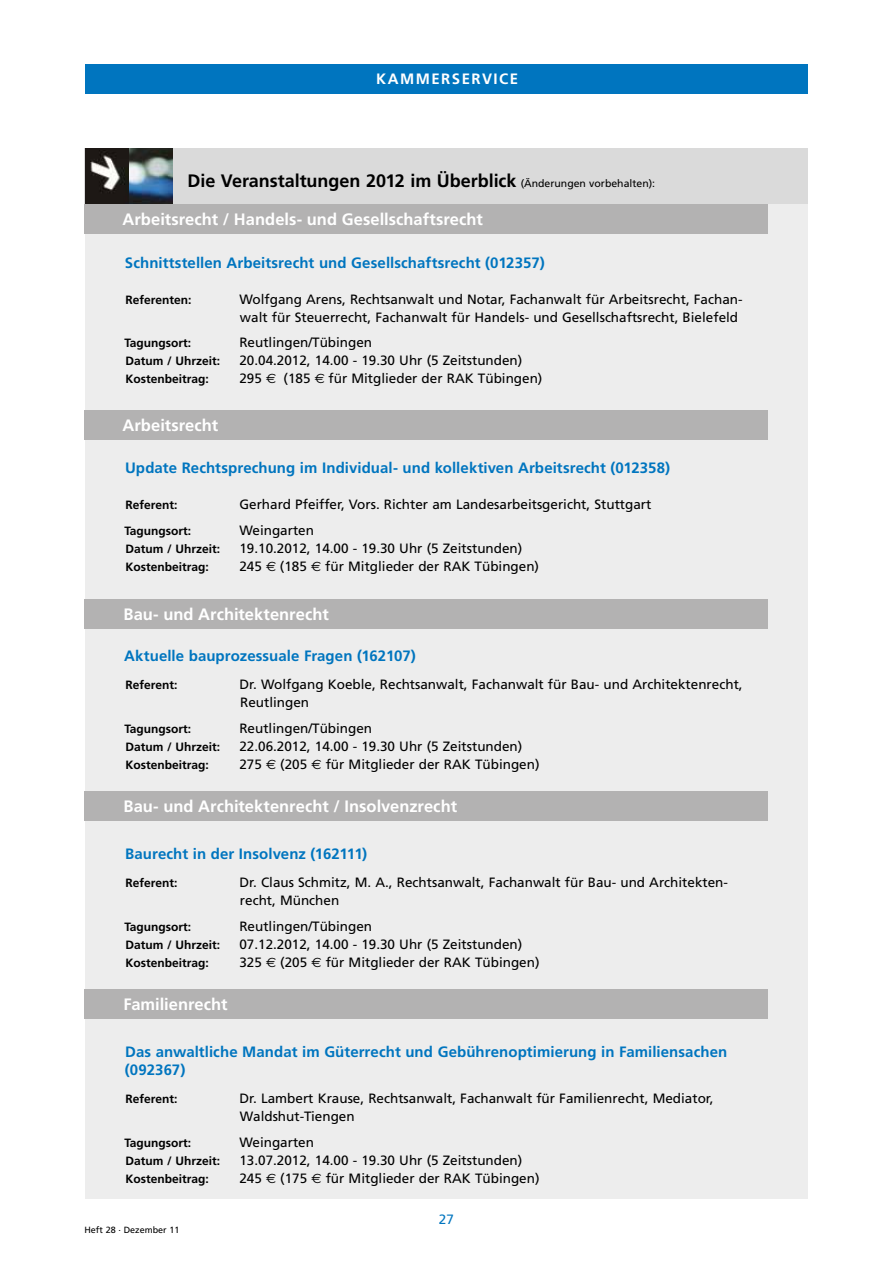
<style>
.page{position:relative;width:893px;height:1263px;background:#fff}
.page>*{position:absolute;margin:0;border:0;box-sizing:border-box;transform-origin:0 0}
.t1{font:700 18px "Frutiger";color:#000}
.t2{font:700 16.5px "Frutiger";letter-spacing:.005em;color:#fff}
.t3{font:700 15px/18px "Frutiger";letter-spacing:.005em;color:#0075bf}
.t4{font:700 15px "Frutiger";letter-spacing:.1em;color:#fff}
.t5{font:13.5px/18px "Frutiger";color:#000}
.t6{font:13.5px "Frutiger";color:#0075bf}
.t7{font:700 12px "Frutiger";color:#000}
.t8{font:9px "Frutiger";color:#000}
.s1{font-weight:400;font-size:10.5px}
.s2{font-family:"Euro Sans"}
</style>
<div class="page">
<div style="left:85px;top:203px;width:723px;height:996px;background:#ededed"></div>
<div style="left:85px;top:149px;width:723px;height:55px;background:#dadada"></div>
<img style="left:85px;top:149px;width:87px;height:55px">
<div style="left:85px;top:410px;width:683px;height:30px;background:#b3b2b2"></div>
<div style="left:85px;top:204px;width:683px;height:30px;background:#b3b2b2"></div>
<div style="left:85px;top:599px;width:683px;height:30px;background:#b3b2b2"></div>
<div style="left:85px;top:791px;width:683px;height:30px;background:#b3b2b2"></div>
<div style="left:85px;top:989px;width:683px;height:29px;background:#b3b2b2"></div>
<div style="left:85px;top:64px;width:723px;height:30px;background:#0075bf"></div>
<p class="t4" style="left:343px;top:70px;width:131px">AUS DER GESET</p>
<p class="t4" style="left:376px;top:70px;width:177px">KAMM ERSERZVGEBUNG</p>
<p class="t4" style="left:493px;top:70px;width:26px">ICE</p>
<h1 class="t1" style="left:187px;top:170px;width:469px">Die Veranstaltungen 2012 im Überblick <span class="s1">(Änderungen vorbehalten):</span></h1>
<p class="t2" style="left:123px;top:209px;width:362px">Arbeitsrecht / Handels- und Gesellschaftsrecht</p>
<p class="t3" style="left:125px;top:253px;width:421px">Schnittstellen Arbeitsrecht und Gesellschaftsrecht (012357)</p>
<p class="t7" style="left:126px;top:292px;width:67px">Referenten:</p>
<p class="t5" style="left:239px;top:290px;width:505px">Wolfgang Arens, Rechtsanwalt und Notar, Fachanwalt für Arbeitsrecht, Fachan&shy;walt für Steuerrecht, Fachanwalt für Handels- und Gesellschaftsrecht, Bielefeld</p>
<p class="t7" style="left:125px;top:336px;width:68px">Tagungsort:</p>
<p class="t5" style="left:239px;top:333px;width:134px">Reutlingen/Tübingen</p>
<p class="t7" style="left:125px;top:354px;width:96px">Datum / Uhrzeit:</p>
<p class="t5" style="left:239px;top:351px;width:284px">20.04.2012, 14.00 - 19.30 Uhr (5 Zeitstunden)</p>
<p class="t7" style="left:125px;top:372px;width:85px">Kostenbeitrag:</p>
<p class="t5" style="left:239px;top:369px;width:304px">295 <span class="s2">€</span> (185 <span class="s2">€</span> für Mitglieder der RAK Tübingen)</p>
<p class="t2" style="left:123px;top:416px;width:97px">Arbeitsrecht</p>
<p class="t3" style="left:125px;top:459px;width:547px">Update Rechtsprechung im Individual- und kollektiven Arbeitsrecht (012358)</p>
<p class="t7" style="left:126px;top:498px;width:53px">Referent:</p>
<p class="t5" style="left:239px;top:495px;width:413px">Gerhard Pfeiffer, Vors. Richter am Landesarbeitsgericht, Stuttgart</p>
<p class="t7" style="left:125px;top:523px;width:68px">Tagungsort:</p>
<p class="t5" style="left:239px;top:521px;width:76px">Weingarten</p>
<p class="t7" style="left:125px;top:541px;width:96px">Datum / Uhrzeit:</p>
<p class="t5" style="left:239px;top:539px;width:284px">19.10.2012, 14.00 - 19.30 Uhr (5 Zeitstunden)</p>
<p class="t7" style="left:125px;top:559px;width:85px">Kostenbeitrag:</p>
<p class="t5" style="left:239px;top:557px;width:301px">245 <span class="s2">€</span> (185 <span class="s2">€</span> für Mitglieder der RAK Tübingen)</p>
<p class="t2" style="left:124px;top:605px;width:207px">Bau- und Architektenrecht</p>
<p class="t3" style="left:124px;top:646px;width:293px">Aktuelle bauprozessuale Fragen (162107)</p>
<p class="t7" style="left:126px;top:678px;width:53px">Referent:</p>
<p class="t5" style="left:239px;top:675px;width:505px">Dr. Wolfgang Koeble, Rechtsanwalt, Fachanwalt für Bau- und Architektenrecht,<br>Reutlingen</p>
<p class="t7" style="left:125px;top:721px;width:68px">Tagungsort:</p>
<p class="t5" style="left:239px;top:719px;width:134px">Reutlingen/Tübingen</p>
<p class="t7" style="left:125px;top:739px;width:96px">Datum / Uhrzeit:</p>
<p class="t5" style="left:239px;top:737px;width:284px">22.06.2012, 14.00 - 19.30 Uhr (5 Zeitstunden)</p>
<p class="t7" style="left:125px;top:757px;width:85px">Kostenbeitrag:</p>
<p class="t5" style="left:239px;top:755px;width:302px">275 <span class="s2">€</span> (205 <span class="s2">€</span> für Mitglieder der RAK Tübingen)</p>
<p class="t2" style="left:124px;top:796px;width:335px">Bau- und Architektenrecht / Insolvenzrecht</p>
<p class="t3" style="left:125px;top:844px;width:243px">Baurecht in der Insolvenz (162111)</p>
<p class="t7" style="left:126px;top:876px;width:53px">Referent:</p>
<p class="t5" style="left:239px;top:873px;width:490px">Dr. Claus Schmitz, M. A., Rechtsanwalt, Fachanwalt für Bau- und Architekten&shy;recht, München</p>
<p class="t7" style="left:125px;top:919px;width:68px">Tagungsort:</p>
<p class="t5" style="left:239px;top:917px;width:134px">Reutlingen/Tübingen</p>
<p class="t7" style="left:125px;top:937px;width:96px">Datum / Uhrzeit:</p>
<p class="t5" style="left:239px;top:935px;width:284px">07.12.2012, 14.00 - 19.30 Uhr (5 Zeitstunden)</p>
<p class="t7" style="left:125px;top:955px;width:85px">Kostenbeitrag:</p>
<p class="t5" style="left:239px;top:953px;width:302px">325 <span class="s2">€</span> (205 <span class="s2">€</span> für Mitglieder der RAK Tübingen)</p>
<p class="t2" style="left:124px;top:994px;width:106px">Familienrecht</p>
<p class="t3" style="left:125px;top:1042px;width:604px">Das anwaltliche Mandat im Güterrecht und Gebührenoptimierung in Familiensachen (092367)</p>
<p class="t7" style="left:126px;top:1092px;width:53px">Referent:</p>
<p class="t5" style="left:239px;top:1089px;width:476px">Dr. Lambert Krause, Rechtsanwalt, Fachanwalt für Familienrecht, Mediator,<br>Waldshut-Tiengen</p>
<p class="t7" style="left:125px;top:1135px;width:68px">Tagungsort:</p>
<p class="t5" style="left:239px;top:1133px;width:76px">Weingarten</p>
<p class="t7" style="left:125px;top:1153px;width:96px">Datum / Uhrzeit:</p>
<p class="t5" style="left:239px;top:1151px;width:284px">13.07.2012, 14.00 - 19.30 Uhr (5 Zeitstunden)</p>
<p class="t7" style="left:125px;top:1171px;width:85px">Kostenbeitrag:</p>
<p class="t5" style="left:239px;top:1169px;width:302px">245 <span class="s2">€</span> (175 <span class="s2">€</span> für Mitglieder der RAK Tübingen)</p>
<p class="t8" style="left:84px;top:1225px;width:97px">Heft 28 . Dezember 11</p>
<p class="t6" style="left:439px;top:1211px;width:17px">27</p>
</div>
